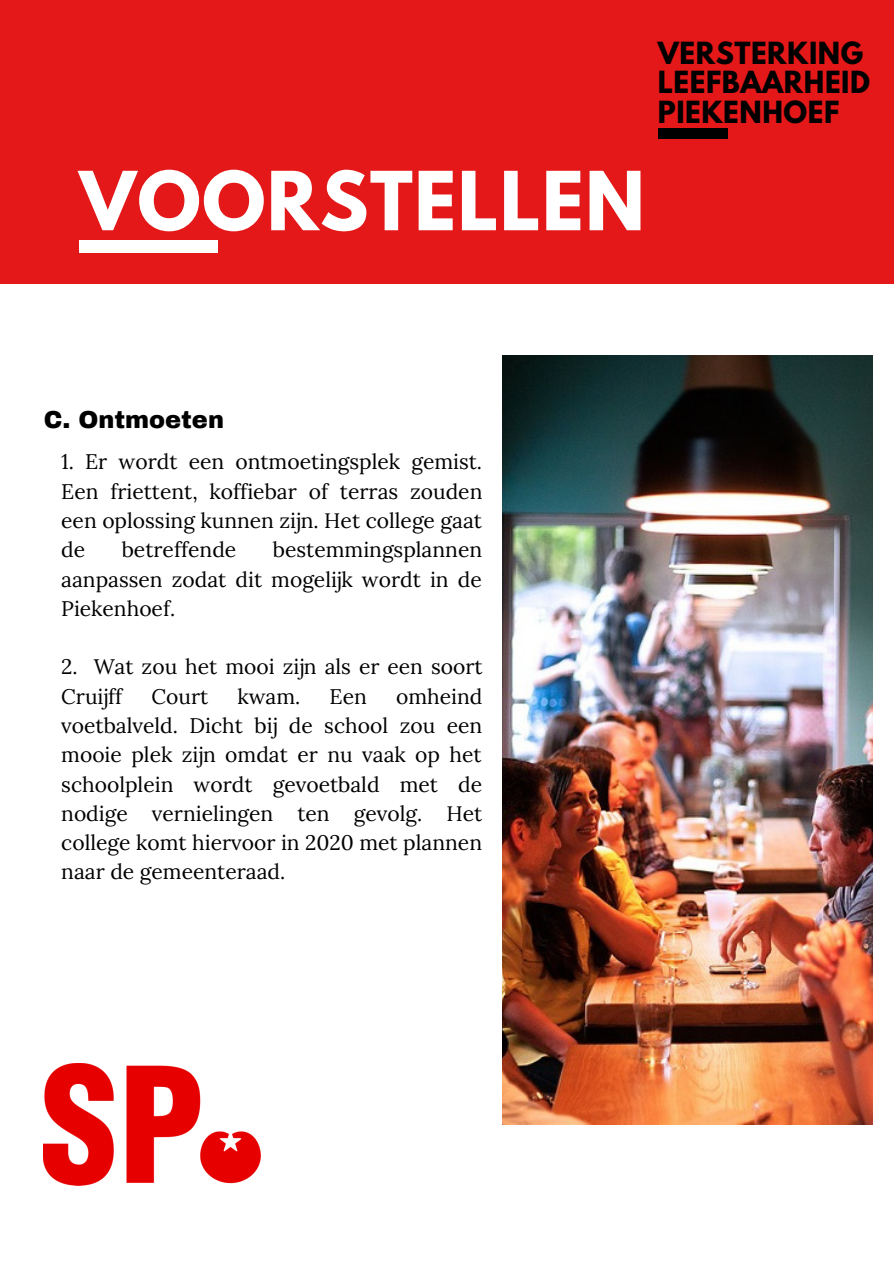
<style>
.page{position:relative;width:894px;height:1264px;background:#fff}
.page>*{position:absolute;margin:0;border:0;box-sizing:border-box;transform-origin:0 0}
.t1{font:700 72px "League Spartan";letter-spacing:.02em;color:#fff}
.t2{font:700 27px/29.2px "League Spartan";letter-spacing:.02em;color:#000}
.t3{font:900 24px "Archivo";color:#000}
.t4{font:21px/29.2px "Lora";color:#000;text-align:justify}
</style>
<div class="page">
<div style="left:0;top:0;width:893px;height:283px;background:#e41818"></div>
<div style="left:80px;top:240px;width:138px;height:13px;background:#fff"></div>
<img style="left:502px;top:356px;width:370px;height:768px">
<div style="left:657px;top:128px;width:70px;height:10px;background:#000"></div>
<img style="left:44px;top:1063px;width:216px;height:122px">
<p class="t2" style="left:657px;top:42px;width:214px">VERSTERKING<br>LEEFBAARHEID<br>PIEKENHOEF</p>
<h1 class="t1" style="left:79px;top:165px;width:566px">VOORSTELLEN</h1>
<p class="t3" style="left:44px;top:407px;width:182px">C. Ontmoeten</p>
<p class="t4" style="left:61px;top:447px;width:422px">1. Er wordt een ontmoetingsplek gemist.<br>Een friettent, koffiebar of terras zouden een oplossing kunnen zijn. Het college gaat de</p>
<p class="t4" style="left:122px;top:535px;width:116px">betreffende</p>
<p class="t4" style="left:61px;top:535px;width:422px;text-indent:211px">bestemmingsplannen aanpassen zodat dit mogelijk wordt in de Piekenhoef.</p>
<p class="t4" style="left:61px;top:652px;width:423px">2. Wat zou het mooi zijn als er een soort<br>Cruijff</p>
<p class="t4" style="left:61px;top:681px;width:422px;text-indent:335px">omheind voetbalveld. Dicht bij de school zou een mooie plek zijn omdat er nu vaak op het schoolplein wordt gevoetbald met de nodige vernielingen ten gevolg. Het college komt hiervoor in 2020 met plannen naar de gemeenteraad.</p>
<p class="t4" style="left:151px;top:681px;width:58px">Court</p>
<p class="t4" style="left:237px;top:681px;width:64px">kwam.</p>
<p class="t4" style="left:329px;top:681px;width:39px">Een</p>
</div>
